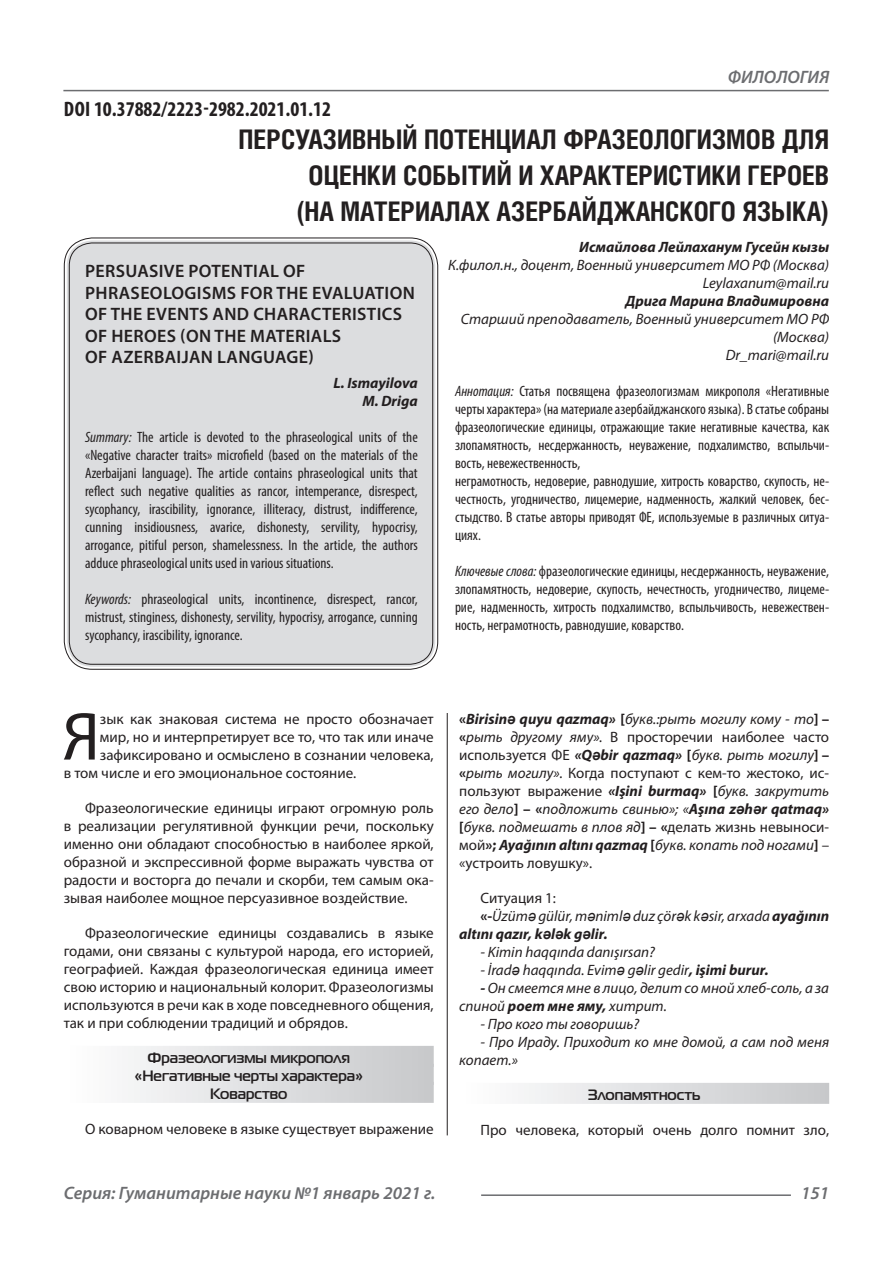
<style>
.page{position:relative;width:893px;height:1263px;background:#fff}
.page>*{position:absolute;margin:0;border:0;box-sizing:border-box;transform-origin:0 0}
.Статья_текст_первый{font:68.4px "Myriad Pro";color:#231f20}
.Статья_название{font:700 27px/36px "Helios Cond C";color:#231f20;text-align:right}
.ДОИ{font:700 condensed 21px "Myriad Pro";color:#231f20}
.Статья_название_англ{font:600 18px/21.6px "Myriad Pro";letter-spacing:.02em;color:#231f20}
.t1{font:italic 600 18px "Myriad Pro";color:#6c6d70}
.Статья_аннотация_тек{font:condensed 15px/18px "Myriad Pro";color:#231f20;text-align:justify}
.Статья_текст{font:italic 15px/18px "Myriad Pro";color:#231f20}
.Статья_аннотация_анг{font:condensed 15px/18px "Myriad Pro";color:#231f20;text-align:justify}
.Статья_текст-2{font:15px/18px "Myriad Pro";color:#231f20;text-align:justify}
.Статья_текст_первый-2{font:15px "Myriad Pro";color:#231f20}
.Статья_автор_инфо{font:italic 15px/18px "Myriad Pro";color:#231f20;text-align:right}
.Статья_подзаголовок{font:700 15px "Magistral C";color:#231f20}
.Статья_автор_фио_рус{font:italic 700 15px "Myriad Pro";color:#231f20}
.Статья_автор_англ{font:italic 700 15px "Myriad Pro";color:#231f20}
.s1{font-style:italic}
.s2{font-weight:700;font-style:normal}
.s3{font-weight:700}
.s4{font-family:"Arial";font-weight:700}
.s5{font-style:normal}
.s6{font-family:"Arial"}
</style>
<div class="page">
<hr style="left:447px;top:128px;width:1px;height:1007px;background:#231f20">
<hr style="left:63px;top:90px;width:766px;height:1px;background:#6c6d70">
<hr style="left:481px;top:1194px;width:310px;height:2px;background:#6c6d70">
<div style="left:67px;top:240px;width:368px;height:427px;background:#dcdddf;border-radius:26px"></div>
<div style="left:64px;top:1046px;width:370px;height:21px;background:linear-gradient(to right,#fefeff,#c6c8ca)"></div>
<div style="left:64px;top:1064px;width:370px;height:21px;background:linear-gradient(to right,#fefeff,#c6c8ca)"></div>
<div style="left:64px;top:1082px;width:370px;height:21px;background:linear-gradient(to right,#fefeff,#c6c8ca)"></div>
<div style="left:459px;top:1083px;width:370px;height:21px;background:linear-gradient(to right,#fefeff,#c6c8ca)"></div>
<p class="ДОИ" style="left:64px;top:96px;width:269px">DOI 10.37882/2223-2982.2021.01.12</p>
<p class="t1" style="left:728px;top:66px;width:103px">ФИЛОЛОГИЯ</p>
<p class="Статья_название" style="left:239px;top:121px;width:592px">ПЕРСУАЗИВНЫЙ ПОТЕНЦИАЛ ФРАЗЕОЛОГИЗМОВ ДЛЯ<br>ОЦЕНКИ СОБЫТИЙ И ХАРАКТЕРИСТИКИ ГЕРОЕВ</p>
<p class="Статья_название" style="left:297px;top:193px;width:534px">(НА МАТЕРИАЛАХ АЗЕРБАЙДЖАНСКОГО ЯЗЫКА)</p>
<p class="Статья_автор_фио_рус" style="left:579px;top:237px;width:252px">Исмайлова Лейлаханум Гусейн кызы</p>
<p class="Статья_автор_инфо" style="left:448px;top:256px;width:382px">К.филол.н., доцент, Военный университет МО РФ (Москва)</p>
<p class="Статья_автор_инфо" style="left:703px;top:274px;width:128px">Leylaxanum@mail.ru</p>
<p class="Статья_автор_фио_рус" style="left:625px;top:291px;width:205px">Дрига Марина Владимировна</p>
<p class="Статья_автор_инфо" style="left:461px;top:310px;width:370px">Старший преподаватель, Военный университет МО РФ (Москва)</p>
<p class="Статья_автор_инфо" style="left:726px;top:346px;width:105px">Dr_mari@mail.ru</p>
<p class="Статья_аннотация_тек" style="left:455px;top:382px;width:376px"><span class="s1">Аннотация:</span> Статья посвящена фразеологизмам микрополя «Негативные черты характера» (на материале азербайджанского языка). В статье собраны фразеологические единицы, отражающие такие негативные качества, как злопамятность, несдержанность, неуважение, подхалимство, вспыльчи&shy;вость, невежественность,</p>
<p class="Статья_аннотация_тек" style="left:455px;top:472px;width:376px">неграмотность, недоверие, равнодушие, хитрость коварство, скупость, не&shy;честность, угодничество, лицемерие, надменность, жалкий человек, бес&shy;стыдство. В статье авторы приводят ФЕ, используемые в различных ситуа&shy;циях.</p>
<p class="Статья_аннотация_тек" style="left:455px;top:562px;width:376px"><span class="s1">Ключевые слова:</span> фразеологические единицы, несдержанность, неуважение, злопамятность, недоверие, скупость, нечестность, угодничество, лицеме&shy;рие, надменность, хитрость подхалимство, вспыльчивость, невежествен&shy;ность, неграмотность, равнодушие, коварство.</p>
<p class="Статья_название_англ" style="left:85px;top:260px;width:331px">PERSUASIVE POTENTIAL OF<br>PHRASEOLOGISMS FOR THE EVALUATION<br>OF THE EVENTS AND CHARACTERISTICS<br>OF HEROES (ON THE MATERIALS</p>
<p class="Статья_название_англ" style="left:85px;top:346px;width:230px">OF AZERBAIJAN LANGUAGE)</p>
<p class="Статья_автор_англ" style="left:333px;top:374px;width:86px">L. Ismayilova</p>
<p class="Статья_автор_англ" style="left:362px;top:392px;width:57px">M. Driga</p>
<p class="Статья_аннотация_анг" style="left:85px;top:428px;width:334px"><span class="s1">Summary:</span> The article is devoted to the phraseological units of the «Negative character traits» microfield (based on the materials of the Azerbaijani language). The article contains phraseological units that reflect such negative qualities as rancor, intemperance, disrespect, sycophancy, irascibility, ignorance, illiteracy, distrust, indifference, cunning insidiousness, avarice, dishonesty, servility, hypocrisy, arrogance, pitiful person, shamelessness. In the article, the authors adduce phraseological units used in various situations.</p>
<p class="Статья_аннотация_анг" style="left:85px;top:590px;width:334px"><span class="s1">Keywords:</span> phraseological units, incontinence, disrespect, rancor, mistrust, stinginess, dishonesty, servility, hypocrisy, arrogance, cunning sycophancy, irascibility, ignorance.</p>
<p class="Статья_текст_первый" style="left:63px;top:694px;width:39px">Я</p>
<p class="Статья_текст_первый-2" style="left:100px;top:709px;width:335px">зык как знаковая система не просто обозначает</p>
<p class="Статья_текст_первый-2" style="left:100px;top:727px;width:335px">мир, но и интерпретирует все то, что так или иначе</p>
<p class="Статья_текст_первый-2" style="left:100px;top:745px;width:335px">зафиксировано и осмыслено в сознании человека,</p>
<p class="Статья_текст_первый-2" style="left:64px;top:763px;width:294px">в том числе и его эмоциональное состояние.</p>
<p class="Статья_текст-2" style="left:64px;top:798px;width:371px;text-indent:21px">Фразеологические единицы играют огромную роль в реализации регулятивной функции речи, поскольку именно они обладают способностью в наиболее яркой, образной и экспрессивной форме выражать чувства от радости и восторга до печали и скорби, тем самым ока&shy;зывая наиболее мощное персуазивное воздействие.</p>
<p class="Статья_текст-2" style="left:64px;top:923px;width:371px;text-indent:21px">Фразеологические единицы создавались в языке годами, они связаны с культурой народа, его историей, географией. Каждая фразеологическая единица имеет свою историю и национальный колорит. Фразеологизмы используются в речи как в ходе повседневного общения, так и при соблюдении традиций и обрядов.</p>
<p class="Статья_подзаголовок" style="left:147px;top:1048px;width:204px">Фразеологизмы микрополя</p>
<p class="Статья_подзаголовок" style="left:134px;top:1066px;width:230px">«Негативные черты характера»</p>
<p class="Статья_подзаголовок" style="left:210px;top:1084px;width:79px">Коварство</p>
<p class="Статья_текст-2" style="left:85px;top:1119px;width:350px">О коварном человеке в языке существует выражение</p>
<p class="Статья_текст" style="left:459px;top:709px;width:371px;text-align:justify"><span class="s2">«</span><span class="s3">Birisin</span><span class="s4">ə</span> <span class="s3">quyu qazmaq»</span> <span class="s2">[</span>букв.:рыть могилу кому - то<span class="s2">] – «</span>рыть другому яму». <span class="s5">В просторечии наиболее часто используется ФЕ</span> <span class="s3">«Q</span><span class="s4">ə</span><span class="s3">bir qazmaq»</span> <span class="s2">[</span>букв. рыть могилу<span class="s2">] – «</span>рыть могилу». <span class="s5">Когда поступают с кем-то жестоко, ис&shy;пользуют выражение</span> <span class="s3">«Işini burmaq»</span> <span class="s2">[</span>букв. закрутить его дело<span class="s2">] – «</span>подложить свинью»; «<span class="s3">Aşına z</span><span class="s4">ə</span><span class="s3">h</span><span class="s4">ə</span><span class="s3">r qatmaq» </span><span class="s2">[</span>букв. подмешать в плов яд<span class="s2">] – «</span><span class="s5">делать жизнь невыноси&shy;мой</span><span class="s2">»;</span> <span class="s3">Ayağının altını qazmaq</span> <span class="s2">[</span>букв. копать под ногами<span class="s2">]</span> <span class="s5">– «устроить ловушку».</span></p>
<p class="Статья_текст-2" style="left:480px;top:888px;width:77px">Ситуация 1:</p>
<p class="Статья_текст" style="left:459px;top:906px;width:371px;text-indent:21px"><span class="s2">«-</span>Üzüm<span class="s6">ə</span> gülür, m<span class="s6">ə</span>niml<span class="s6">ə</span> duz çör<span class="s6">ə</span>k k<span class="s6">ə</span>sir, arxada <span class="s3">ayağının altını qazır, k</span><span class="s4">ə</span><span class="s3">l</span><span class="s4">ə</span><span class="s3">k g</span><span class="s4">ə</span><span class="s3">lir.</span></p>
<p class="Статья_текст" style="left:480px;top:942px;width:176px">- Kimin haqqında danışırsan?</p>
<p class="Статья_текст" style="left:480px;top:960px;width:290px">- İrad<span class="s6">ə</span> haqqında. Evim<span class="s6">ə</span> g<span class="s6">ə</span>lir gedir<span class="s3">, işimi burur.</span></p>
<p class="Статья_текст" style="left:459px;top:978px;width:371px;text-indent:21px"><span class="s3">-</span> Он смеется мне в лицо, делит со мной хлеб-соль, а за спиной <span class="s3">роет мне яму,</span> хитрит.</p>
<p class="Статья_текст" style="left:480px;top:1014px;width:160px">- Про кого ты говоришь?</p>
<p class="Статья_текст" style="left:459px;top:1032px;width:371px;text-indent:21px">- Про Ираду. Приходит ко мне домой, а сам под меня копает.»</p>
<p class="Статья_подзаголовок" style="left:588px;top:1085px;width:114px">Злопамятность</p>
<p class="Статья_текст-2" style="left:480px;top:1120px;width:350px">Про человека, который очень долго помнит зло,</p>
<p class="t1" style="left:64px;top:1182px;width:373px">Серия: Гуманитарные науки №1 январь 2021 г.</p>
<p class="t1" style="left:801px;top:1182px;width:30px">151</p>
</div>
